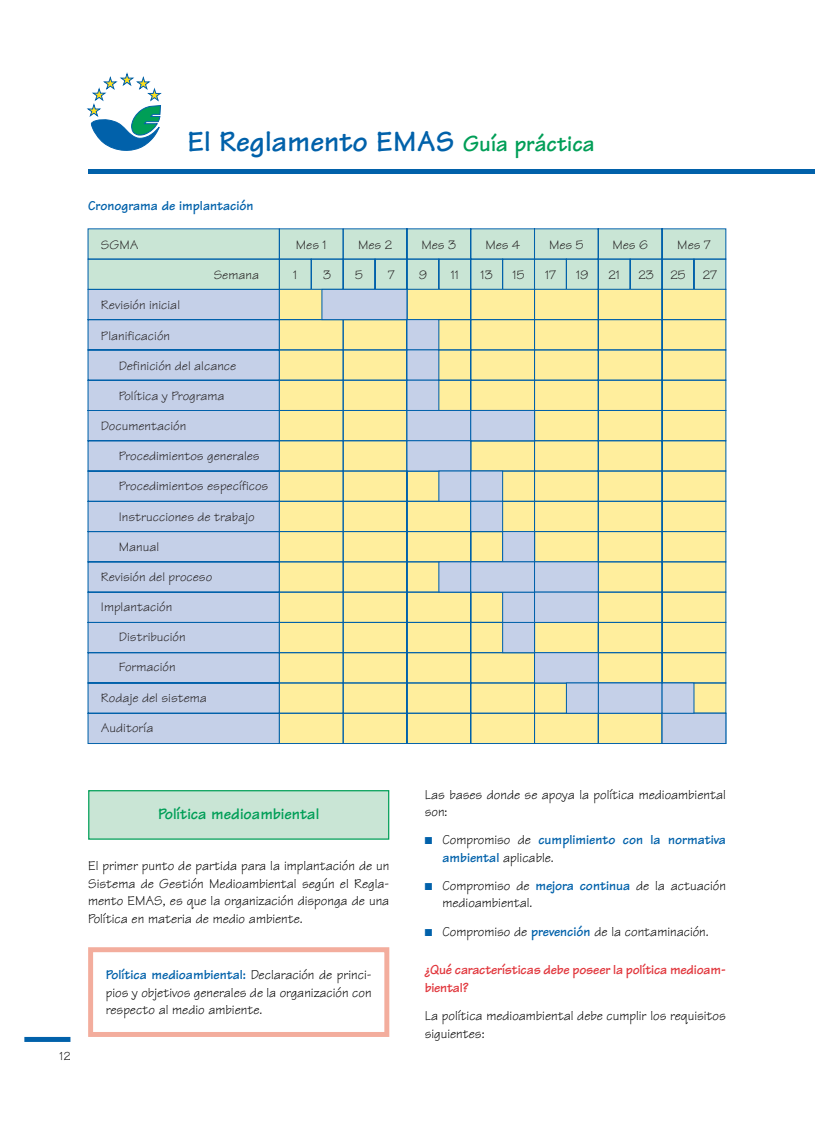
<style>
.page{position:relative;width:815px;height:1124px;background:#fff}
.page>*{position:absolute;margin:0;border:0;box-sizing:border-box;transform-origin:0 0}
.t1{font:700 30px "Tekton";color:#0161aa}
.t2{font:700 16.25px "Tekton";color:#009e57}
.t3{font:13.75px/17.5px "Tekton";color:#000}
.t4{font:700 13.75px/17.5px "Tekton";color:#0161aa}
.t5{font:700 13.75px/17.5px "Tekton";letter-spacing:-.015em;color:#e1373d}
.t6{font:13.12px "Tekton";color:#231f20;scale:1.05 1}
.t7{font:12.5px "Tekton";color:#000}
.s1{font-size:23.12px;color:#009e57}
.s2{font-weight:700;color:#0161aa}
.s3{font-weight:400;color:#000}
.s4{color:#0161aa}
</style>
<div class="page">
<div style="left:24px;top:1037px;width:46px;height:5px;background:#0161aa"></div>
<div style="left:88px;top:169px;width:691px;height:5px;background:#0161aa"></div>
<div style="left:779px;top:169px;width:36px;height:5px;background:#0161aa"></div>
<svg style="left:87px;top:72px;width:75px;height:79px"></svg>
<svg style="left:88px;top:229px;width:638px;height:514px;background:#d9dcb8"></svg>
<div style="left:279px;top:713px;width:64px;height:30px;border:1px solid #0161aa"></div>
<div style="left:322px;top:289px;width:85px;height:31px;background:#c5d0e8;border:1px solid #0161aa"></div>
<div style="left:407px;top:320px;width:32px;height:30px;background:#c5d0e8"></div>
<div style="left:407px;top:350px;width:32px;height:30px;background:#c5d0e8"></div>
<div style="left:407px;top:380px;width:32px;height:30px;background:#c5d0e8"></div>
<div style="left:407px;top:410px;width:64px;height:31px;background:#c5d0e8;border:1px solid #0161aa"></div>
<div style="left:407px;top:441px;width:64px;height:30px;background:#c5d0e8;border:1px solid #0161aa"></div>
<div style="left:439px;top:471px;width:32px;height:30px;background:#c5d0e8"></div>
<div style="left:471px;top:471px;width:32px;height:30px;background:#c5d0e8"></div>
<div style="left:471px;top:501px;width:32px;height:31px;background:#c5d0e8;border:1px solid #0161aa"></div>
<div style="left:471px;top:531px;width:64px;height:31px;border:1px solid #0161aa"></div>
<div style="left:503px;top:622px;width:32px;height:31px;background:#c5d0e8;border:1px solid #0161aa"></div>
<div style="left:471px;top:592px;width:64px;height:30px;border:1px solid #0161aa"></div>
<div style="left:503px;top:592px;width:32px;height:30px;background:#c5d0e8;border:1px solid #0161aa"></div>
<div style="left:503px;top:531px;width:32px;height:31px;background:#c5d0e8;border:1px solid #0161aa"></div>
<div style="left:439px;top:562px;width:32px;height:30px;background:#c5d0e8"></div>
<div style="left:471px;top:410px;width:64px;height:31px;background:#c5d0e8;border:1px solid #0161aa"></div>
<div style="left:471px;top:562px;width:64px;height:30px;background:#c5d0e8"></div>
<div style="left:534px;top:562px;width:64px;height:30px;background:#c5d0e8"></div>
<div style="left:534px;top:592px;width:64px;height:30px;background:#c5d0e8"></div>
<div style="left:534px;top:652px;width:64px;height:31px;background:#c5d0e8;border:1px solid #0161aa"></div>
<div style="left:598px;top:683px;width:64px;height:30px;background:#c5d0e8"></div>
<div style="left:662px;top:713px;width:64px;height:30px;background:#c5d0e8;border:1px solid #0161aa"></div>
<div style="left:566px;top:683px;width:32px;height:30px;background:#c5d0e8"></div>
<div style="left:662px;top:683px;width:32px;height:30px;background:#c5d0e8"></div>
<div style="left:89px;top:791px;width:299px;height:47px;background:#c9e5d5"></div>
<div style="left:88px;top:790px;width:301px;height:50px;border:1px solid #009e57"></div>
<div style="left:88px;top:947px;width:301px;height:90px;border:5px solid #f3ad9d"></div>
<h1 class="t1" style="left:187px;top:131px;width:409px">El Reglamento EMAS <span class="s1">Guía práctica</span></h1>
<p class="t4" style="left:88px;top:198px;width:167px">Cronograma de implantación</p>
<p class="t6" style="left:101px;top:240px;width:37px">SGMA</p>
<p class="t6" style="left:214px;top:271px;width:45px">Semana</p>
<p class="t6" style="left:101px;top:301px;width:77px">Revisión inicial</p>
<p class="t6" style="left:101px;top:331px;width:67px">Planificación</p>
<p class="t6" style="left:119px;top:361px;width:113px">Definición del alcance</p>
<p class="t6" style="left:119px;top:391px;width:102px">Política y Programa</p>
<p class="t6" style="left:101px;top:421px;width:83px">Documentación</p>
<p class="t6" style="left:119px;top:452px;width:136px">Procedimientos generales</p>
<p class="t6" style="left:119px;top:482px;width:144px">Procedimientos específicos</p>
<p class="t6" style="left:119px;top:512px;width:131px">Instrucciones de trabajo</p>
<p class="t6" style="left:119px;top:542px;width:40px">Manual</p>
<p class="t6" style="left:101px;top:572px;width:107px">Revisión del proceso</p>
<p class="t6" style="left:101px;top:602px;width:69px">Implantación</p>
<p class="t6" style="left:119px;top:632px;width:65px">Distribución</p>
<p class="t6" style="left:119px;top:663px;width:56px">Formación</p>
<p class="t6" style="left:101px;top:693px;width:102px">Rodaje del sistema</p>
<p class="t6" style="left:101px;top:723px;width:51px">Auditoría</p>
<p class="t6" style="left:296px;top:240px;width:31px">Mes 1</p>
<p class="t6" style="left:358px;top:240px;width:34px">Mes 2</p>
<p class="t6" style="left:421px;top:240px;width:35px">Mes 3</p>
<p class="t6" style="left:485px;top:240px;width:34px">Mes 4</p>
<p class="t6" style="left:549px;top:240px;width:34px">Mes 5</p>
<p class="t6" style="left:612px;top:240px;width:35px">Mes 6</p>
<p class="t6" style="left:677px;top:240px;width:33px">Mes 7</p>
<p class="t6" style="left:293px;top:271px;width:5px">1</p>
<p class="t6" style="left:323px;top:271px;width:9px">3</p>
<p class="t6" style="left:355px;top:271px;width:9px">5</p>
<p class="t6" style="left:388px;top:271px;width:8px">7</p>
<p class="t6" style="left:419px;top:271px;width:9px">9</p>
<p class="t6" style="left:451px;top:271px;width:9px">11</p>
<p class="t6" style="left:481px;top:271px;width:13px">13</p>
<p class="t6" style="left:513px;top:271px;width:13px">15</p>
<p class="t6" style="left:545px;top:271px;width:12px">17</p>
<p class="t6" style="left:576px;top:271px;width:13px">19</p>
<p class="t6" style="left:608px;top:271px;width:12px">21</p>
<p class="t6" style="left:638px;top:271px;width:16px">23</p>
<p class="t6" style="left:670px;top:271px;width:16px">25</p>
<p class="t6" style="left:703px;top:271px;width:15px">27</p>
<p class="t7" style="left:60px;top:1051px;width:12px">12</p>
<p class="t2" style="left:158px;top:808px;width:163px">Política medioambiental</p>
<p class="t3" style="left:88px;top:859px;width:303px;text-align:justify">El primer punto de partida para la implantación de un Sistema de Gestión Medioambiental según el Regla&shy;mento EMAS, es que la organización disponga de una Política en materia de medio ambiente.</p>
<p class="t3" style="left:106px;top:968px;width:267px;text-align:justify"><span class="s2">Política medioambiental:</span> Declaración de princi&shy;pios y objetivos generales de la organización con respecto al medio ambiente.</p>
<p class="t3" style="left:425px;top:787px;width:303px">Las bases donde se apoya la política medioambiental son:</p>
<p class="t4" style="left:442px;top:833px;width:285px;text-indent:-18px">■ <span class="s3">Compromiso de</span> cumplimiento con la normativa ambiental <span class="s3">aplicable.</span></p>
<p class="t3" style="left:442px;top:879px;width:285px;text-indent:-18px"><span class="s4">■</span> Compromiso de <span class="s2">mejora continua</span> de la actuación medioambiental.</p>
<p class="t3" style="left:425px;top:924px;width:285px"><span class="s4">■</span> Compromiso de <span class="s2">prevención</span> de la contaminación.</p>
<p class="t5" style="left:425px;top:963px;width:303px">¿Qué características debe poseer la política medioam&shy;biental?</p>
<p class="t3" style="left:425px;top:1009px;width:303px">La política medioambiental debe cumplir los requisitos siguientes:</p>
</div>
